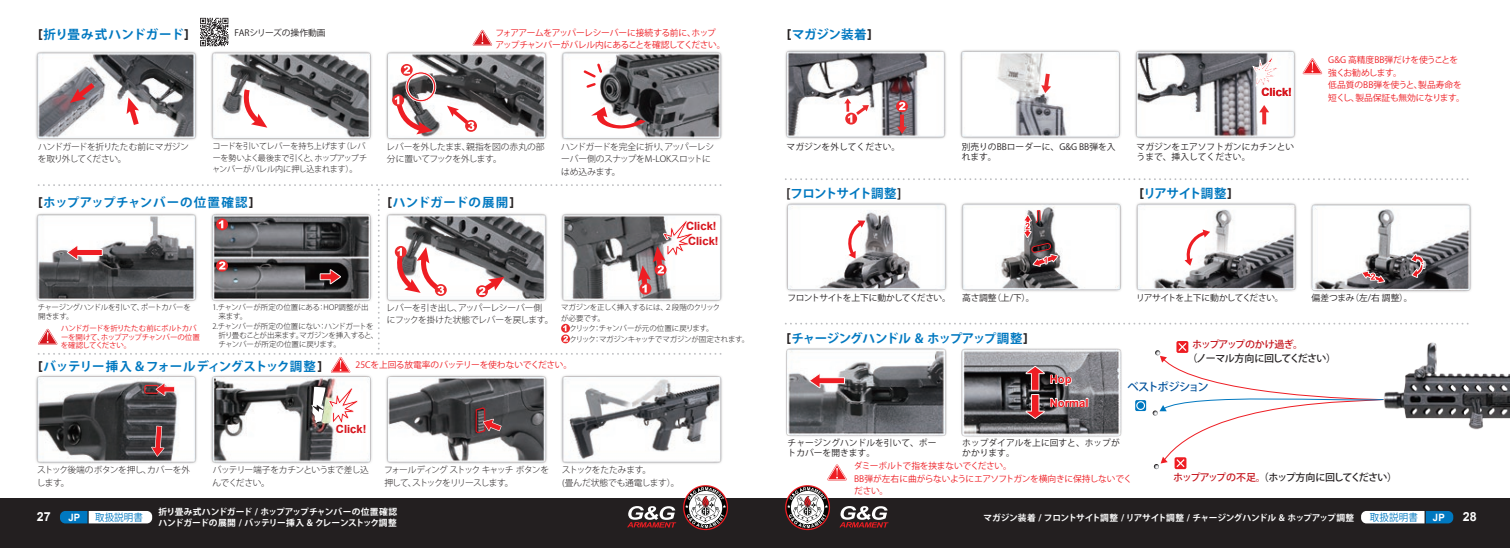
<style>
.page{position:relative;width:1510px;height:548px;background:#fff}
.page>*{position:absolute;margin:0;border:0;box-sizing:border-box;transform-origin:0 0}
.t1{font:700 12.5px "Koz Go Pro";letter-spacing:-.02em;color:#0078c0}
.t2{font:700 12.5px "Koz Go Pro";letter-spacing:-.05em;color:#0078c0}
.t3{font:700 12.5px "Koz Go Pro";letter-spacing:.06em;color:#0078c0}
.t4{font:700 12.5px "Koz Go Pro";letter-spacing:.03em;color:#0078c0}
.t5{font:700 12.5px "Koz Go Pro";letter-spacing:.05em;color:#0078c0}
.t6{font:700 12.5px "Arial";color:#fff}
.t7{font:700 11.25px/14.6px "Arial";color:#d7171f}
.t8{font:700 11.25px/23.1px "Arial";color:#ee1d23}
.t9{font:500 11.25px "Koz Go Pro";letter-spacing:-.09em;color:#01519b}
.t10{font:700 10.12px "Arial";color:#fff;scale:.95 1}
.t11{font:500 10px "Koz Go Pro";letter-spacing:-.08em;color:#231f20}
.t12{font:500 10px "Koz Go Pro";letter-spacing:-.06em;color:#231f20}
.t13{font:500 10px "Koz Go Pro";letter-spacing:-.055em;color:#c4121a}
.t14{font:10px "Koz Go Pro";letter-spacing:.01em;color:#0078c0;scale:.95 1}
.t15{font:300 8.75px/12.5px "Koz Go Pro";letter-spacing:-.04em;color:#231f20}
.t16{font:8.75px/12.5px "Koz Go Pro";letter-spacing:-.03em;color:#ee1d23}
.t17{font:8.75px/10px "Koz Go Pr 6 N";color:#231f20}
.t18{font:700 8.75px/11.2px "Koz Go Pro";letter-spacing:-.04em;color:#fff}
.t19{font:8.75px/12.5px "Koz Go Pro";letter-spacing:-.01em;color:#ee1d23}
.t20{font:8.75px "Koz Go Pro";letter-spacing:-.04em;color:#231f20}
.t21{font:300 8.75px/12.5px "Koz Go Pro";letter-spacing:-.11em;color:#231f20}
.t22{font:300 8.75px/12.5px "Koz Go Pro";letter-spacing:-.02em;color:#231f20}
.t23{font:300 8.75px/12.5px "Koz Go Pro";letter-spacing:-.08em;color:#231f20}
.t24{font:8.75px "Koz Go Pro";letter-spacing:-.06em;color:#231f20}
.t25{font:8.75px "Koz Go Pro";color:#231f20}
.t26{font:300 8.12px/11.2px "Koz Go Pro";letter-spacing:-.04em;color:#231f20}
.t27{font:300 7.5px/10.6px "Koz Go Pro";letter-spacing:-.03em;color:#231f20}
.t28{font:7.5px/8.8px "Koz Go Pro";letter-spacing:-.03em;color:#ee1d23}
.t29{font:300 7.5px "Koz Go Pro";letter-spacing:-.01em;color:#231f20}
.t30{font:300 7.5px "Koz Go Pro";color:#231f20}
.s1{font-family:"DIN Pro";color:#231f20}
.s2{color:#231f20}
.s3{color:#c4121a}
</style>
<div class="page">
<img style="left:36px;top:17px;width:1473px;height:453px">
<div style="left:0;top:498px;width:1509px;height:49px;background:#231f20"></div>
<svg style="left:683px;top:485px;width:45px;height:45px"></svg>
<svg style="left:627px;top:506px;width:49px;height:21px"></svg>
<svg style="left:60px;top:511px;width:92px;height:12px"></svg>
<svg style="left:1361px;top:511px;width:92px;height:12px"></svg>
<svg style="left:785px;top:464px;width:103px;height:66px"></svg>
<svg style="left:1302px;top:58px;width:20px;height:16px"></svg>
<svg style="left:1025px;top:366px;width:63px;height:53px;background:#836e72"></svg>
<svg style="left:465px;top:120px;width:12px;height:12px"></svg>
<svg style="left:447px;top:105px;width:27px;height:25px"></svg>
<svg style="left:243px;top:84px;width:24px;height:45px"></svg>
<svg style="left:591px;top:107px;width:54px;height:24px"></svg>
<svg style="left:125px;top:97px;width:17px;height:33px"></svg>
<svg style="left:70px;top:78px;width:30px;height:25px"></svg>
<svg style="left:581px;top:62px;width:23px;height:28px"></svg>
<svg style="left:1135px;top:400px;width:11px;height:11px"></svg>
<svg style="left:1136px;top:401px;width:9px;height:9px"></svg>
<svg style="left:1152px;top:341px;width:232px;height:128px"></svg>
<svg style="left:785px;top:322px;width:684px;height:2px"></svg>
<svg style="left:785px;top:178px;width:684px;height:2px"></svg>
<svg style="left:151px;top:425px;width:13px;height:31px"></svg>
<svg style="left:809px;top:373px;width:36px;height:15px"></svg>
<svg style="left:844px;top:220px;width:21px;height:38px"></svg>
<svg style="left:1184px;top:229px;width:26px;height:36px"></svg>
<svg style="left:1023px;top:209px;width:35px;height:58px"></svg>
<svg style="left:1361px;top:270px;width:24px;height:13px"></svg>
<svg style="left:1410px;top:253px;width:15px;height:25px"></svg>
<svg style="left:1041px;top:74px;width:10px;height:19px"></svg>
<svg style="left:1259px;top:105px;width:10px;height:19px"></svg>
<hr style="left:900px;top:114px;width:4px;height:15px;background:#ec2a2d">
<svg style="left:897px;top:126px;width:10px;height:8px"></svg>
<svg style="left:845px;top:113px;width:12px;height:11px"></svg>
<svg style="left:844px;top:98px;width:25px;height:24px"></svg>
<svg style="left:896px;top:100px;width:12px;height:12px"></svg>
<svg style="left:899px;top:102px;width:6px;height:8px"></svg>
<svg style="left:1252px;top:57px;width:29px;height:32px"></svg>
<svg style="left:143px;top:382px;width:32px;height:14px"></svg>
<svg style="left:475px;top:406px;width:26px;height:27px"></svg>
<svg style="left:312px;top:384px;width:54px;height:49px"></svg>
<svg style="left:401px;top:64px;width:12px;height:12px"></svg>
<svg style="left:393px;top:66px;width:43px;height:69px"></svg>
<svg style="left:472px;top:30px;width:20px;height:16px"></svg>
<svg style="left:38px;top:184px;width:687px;height:188px"></svg>
<svg style="left:200px;top:18px;width:28px;height:28px"></svg>
<h1 class="t4" style="left:38px;top:26px;width:152px"><span class="s1">[</span>折り畳み式ハンドガード<span class="s1">]</span></h1>
<p class="t25" style="left:235px;top:27px;width:93px">FARシリーズの操作動画</p>
<p class="t16" style="left:495px;top:26px;width:231px">フォアアームをアッパーレシーバーに接続する前に、ホップアップチャンバーがバレル内にあることを確認してください。</p>
<p class="t15" style="left:38px;top:140px;width:152px">ハンドガードを折りたたむ前にマガジンを取り外してください。</p>
<p class="t26" style="left:212px;top:141px;width:157px">コードを引いてレバーを持ち上げます（レバーを勢いよく最後まで引くと、ホップアップチャンバーがバレル内に押し込まれます）。</p>
<p class="t22" style="left:386px;top:140px;width:160px">レバーを外したまま、親指を図の赤丸の部分に置いてフックを外します。</p>
<p class="t15" style="left:561px;top:140px;width:155px">ハンドガードを完全に折り、アッパーレシーバー側のスナップをM-LOKスロットにはめ込みます。</p>
<h1 class="t3" style="left:38px;top:194px;width:217px"><span class="s1">[</span>ホップアップチャンバーの位置確認<span class="s1">]</span></h1>
<h1 class="t5" style="left:387px;top:194px;width:128px"><span class="s1">[</span>ハンドガードの展開<span class="s1">]</span></h1>
<p class="t7" style="left:686px;top:219px;width:34px">Click!<br>Click!</p>
<p class="t27" style="left:38px;top:302px;width:154px;line-height:8.8px">チャージングハンドルを引いて、ポートカバーを開きます。</p>
<p class="t30" style="left:212px;top:302px;width:158px">1.チャンバーが所定の位置にある：HOP調整が出</p>
<p class="t27" style="left:219px;top:311px;width:30px">来ます。</p>
<p class="t29" style="left:212px;top:321px;width:163px">2.チャンバーが所定の位置にない：ハンドガートを</p>
<p class="t27" style="left:219px;top:330px;width:161px">折り畳むことが出来ます。マガジンを挿入すると、</p>
<p class="t29" style="left:218px;top:339px;width:124px">チャンバーが所定の位置に戻ります。</p>
<p class="t28" style="left:61px;top:324px;width:140px">ハンドガードを折りたたむ前にボルトカバーを開けて、ホップアップチャンバーの位置を確認してください。</p>
<p class="t15" style="left:386px;top:301px;width:169px">レバーを引き出し、アッパーレシーバー側<br>にフックを掛けた状態でレバーを戻します。</p>
<p class="t27" style="left:561px;top:302px;width:161px">マガジンを正しく挿入するには、２段階のクリックが必要です。</p>
<p class="t27" style="left:569px;top:323px;width:181px">クリック：チャンバーが元の位置に戻ります。<br>クリック：マガジンキャッチでマガジンが固定されます。</p>
<h1 class="t1" style="left:38px;top:358px;width:285px"><span class="s1">[</span>バッテリー挿入＆フォールディングストック調整<span class="s1">]</span></h1>
<p class="t16" style="left:355px;top:358px;width:218px">25Cを上回る放電率のバッテリーを使わないでください。</p>
<p class="t7" style="left:336px;top:421px;width:32px">Click!</p>
<p class="t15" style="left:37px;top:463px;width:155px">ストック後端のボタンを押し、カバーを外します。</p>
<p class="t23" style="left:213px;top:463px;width:158px">バッテリー端子をカチンというまで差し込んでください。</p>
<p class="t21" style="left:384px;top:463px;width:167px">フォールディング ストック キャッチ ボタンを押して、ストックをリリースします。</p>
<p class="t15" style="left:562px;top:463px;width:119px">ストックをたたみます。<br>(畳んだ状態でも通電します)。</p>
<h1 class="t1" style="left:787px;top:26px;width:87px"><span class="s1">[</span>マガジン装着<span class="s1">]</span></h1>
<p class="t17" style="left:786px;top:142px;width:115px">マガジンを外してください。</p>
<p class="t7" style="left:1261px;top:85px;width:32px">Click!</p>
<p class="t17" style="left:961px;top:142px;width:155px">別売りのBBローダーに、G&amp;G BB弾を入れます。</p>
<p class="t17" style="left:1136px;top:142px;width:159px">マガジンをエアソフトガンにカチンというまで、挿入してください。</p>
<h1 class="t2" style="left:786px;top:186px;width:116px"><span class="s2">[</span>フロントサイト調整<span class="s2">]</span></h1>
<h1 class="t1" style="left:1139px;top:186px;width:94px"><span class="s1">[</span>リアサイト調整<span class="s1">]</span></h1>
<p class="t19" style="left:1328px;top:54px;width:138px">G&amp;G 高精度BB弾だけを使うことを強くお勧めします。<br>低品質のBB弾を使うと、製品寿命を短くし、製品保証も無効になります。</p>
<p class="t24" style="left:787px;top:292px;width:165px">フロントサイトを上下に動かしてください。</p>
<p class="t20" style="left:962px;top:292px;width:74px">高さ調整（上/下）。</p>
<p class="t20" style="left:1136px;top:292px;width:149px">リアサイトを上下に動かしてください。</p>
<p class="t20" style="left:1311px;top:292px;width:102px">偏差つまみ（左/右 調整）。</p>
<h1 class="t2" style="left:786px;top:330px;width:243px"><span class="s1">[</span>チャージングハンドル &amp; ホップアップ調整<span class="s1">]</span></h1>
<p class="t8" style="left:1049px;top:368px;width:40px">Hop<br>Normal</p>
<p class="t13" style="left:1192px;top:338px;width:112px">ホップアップのかけ過ぎ。</p>
<p class="t12" style="left:1187px;top:352px;width:150px">（ノーマル方向に回してください）</p>
<p class="t9" style="left:1127px;top:379px;width:83px">ベストポジション</p>
<p class="t17" style="left:787px;top:438px;width:150px">チャージングハンドルを引いて、ポートカバーを開きます。</p>
<p class="t17" style="left:962px;top:438px;width:159px">ホップダイアルを上に回すと、ホップがかかります。</p>
<p class="t16" style="left:853px;top:459px;width:280px">ダミーボルトで指を挟まないでください。<br>BB弾が左右に曲がらないようにエアソフトガンを横向きに保持しないでください。</p>
<p class="t11" style="left:1173px;top:470px;width:225px"><span class="s3">ホップアップの不足。</span>（ホップ方向に回してください）</p>
<p class="t18" style="left:159px;top:506px;width:240px">折り畳み式ハンドガード / ホップアップチャンバーの位置確認ハンドガードの展開 / バッテリー挿入 &amp; クレーンストック調整</p>
<p class="t18" style="left:983px;top:512px;width:372px">マガジン装着 / フロントサイト調整 / リアサイト調整 / チャージングハンドル &amp; ホップアップ調整</p>
<h1 class="t6" style="left:37px;top:507px;width:15px">27</h1>
<p class="t10" style="left:69px;top:510px;width:14px">JP</p>
<p class="t14" style="left:95px;top:510px;width:52px">取扱説明書</p>
<p class="t14" style="left:1369px;top:510px;width:52px">取扱説明書</p>
<p class="t10" style="left:1432px;top:510px;width:14px">JP</p>
<h1 class="t6" style="left:1462px;top:507px;width:15px">28</h1>
</div>
